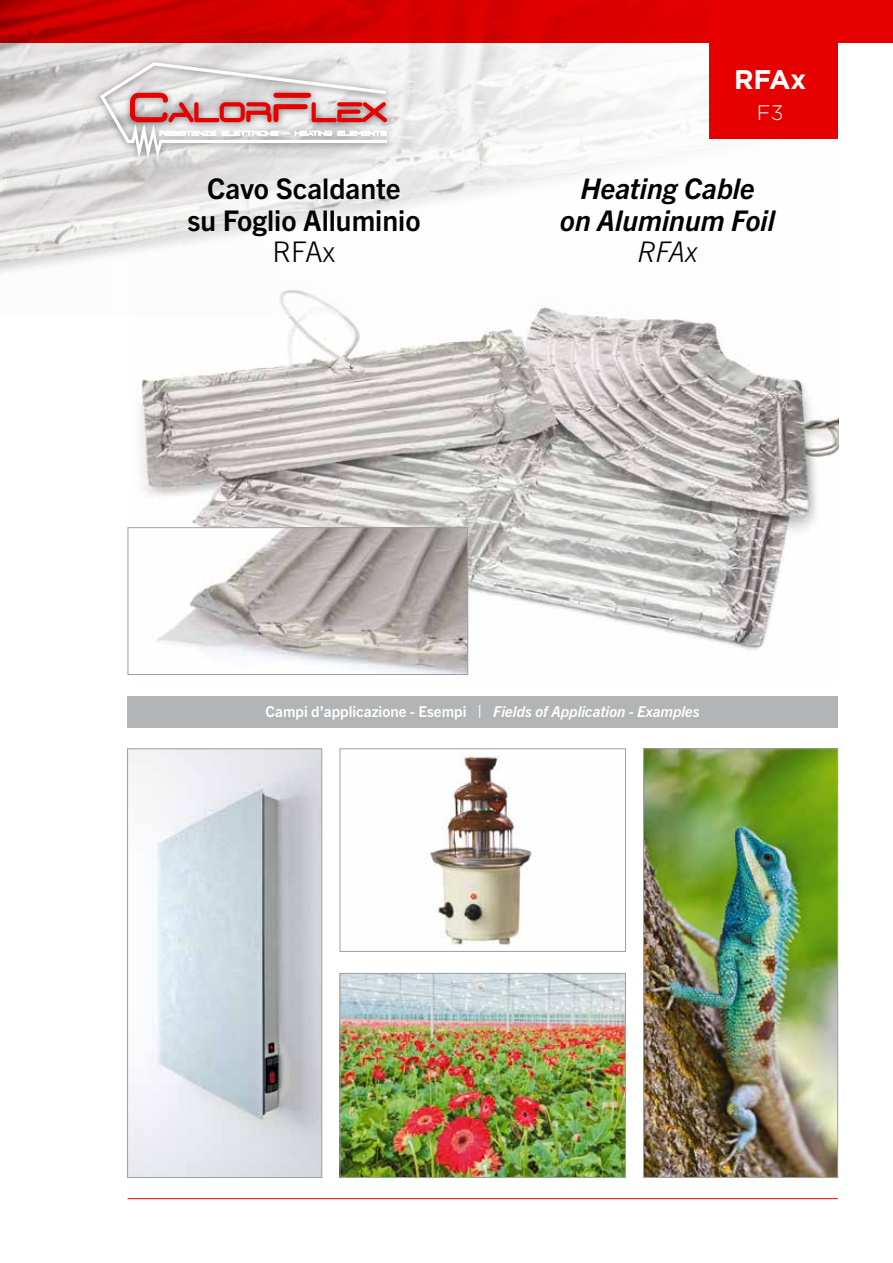
<style>
.page{position:relative;width:893px;height:1263px;background:#fff}
.page>*{position:absolute;margin:0;border:0;box-sizing:border-box;transform-origin:0 0}
.t1{font:700 28.5px/31.5px "Trade Gothic Next LT Pro";color:#000;text-align:center}
.t2{font:italic 700 28.5px/31.5px "Trade Gothic Next LT Pro";color:#000;text-align:center}
.t3{font:300 28.5px "Trade Gothic Next LT Pro";color:#000}
.t4{font:italic 300 28.5px "Trade Gothic Next LT Pro";color:#000}
.t5{font:700 27px "Gotham Pro";color:#fff}
.t6{font:300 21px "Gotham Pro";color:#fff}
.t7{font:italic 700 15px "Trade Gothic Next LT Pro";color:#fff}
.s1{font-style:normal}
.s2{font-style:normal;font-size:16.5px}
</style>
<div class="page">
<img style="left:137px;top:317px;width:701px;height:358px">
<img style="left:0;top:43px;width:709px;height:274px">
<div style="left:95px;top:57px;width:300px;height:109px;background:#000;opacity:.5"></div>
<svg style="left:100px;top:62px;width:287px;height:97px"></svg>
<img style="left:129px;top:750px;width:191px;height:426px">
<div style="left:127px;top:748px;width:195px;height:430px;border:1px solid #9c9fa1"></div>
<img style="left:645px;top:750px;width:191px;height:426px">
<div style="left:643px;top:748px;width:195px;height:430px;border:1px solid #9c9fa1"></div>
<svg style="left:0;top:0;width:893px;height:43px;background:#d30000"></svg>
<img style="left:430px;top:754px;width:106px;height:192px">
<div style="left:340px;top:748px;width:286px;height:204px;border:1px solid #9c9fa1"></div>
<img style="left:342px;top:975px;width:282px;height:201px">
<div style="left:340px;top:973px;width:286px;height:205px;border:1px solid #9c9fa1"></div>
<hr style="left:128px;top:1198px;width:710px;height:1px;background:#e60000">
<div style="left:128px;top:696px;width:710px;height:31px;background:#b2b4b6"></div>
<div style="left:709px;top:0;width:129px;height:139px;background:#e60000"></div>
<img style="left:137px;top:529px;width:329px;height:144px">
<div style="left:128px;top:527px;width:340px;height:148px;border:1px solid #9c9fa1"></div>
<h1 class="t1" style="left:187px;top:171px;width:235px">Cavo Scaldante<br>su Foglio Alluminio</h1>
<h1 class="t3" style="left:273px;top:232px;width:64px">RFAx</h1>
<h2 class="t5" style="left:734px;top:64px;width:74px">RFAx</h2>
<h3 class="t6" style="left:757px;top:101px;width:28px">F3</h3>
<h1 class="t2" style="left:560px;top:171px;width:216px">Heating Cable<br>on Aluminum Foil</h1>
<h1 class="t4" style="left:637px;top:232px;width:62px">RFAx</h1>
<p class="t7" style="left:266px;top:701px;width:435px"><span class="s1">Campi d’applicazione - Esempi</span> <span class="s2">|</span> Fields of Application - Examples</p>
</div>
